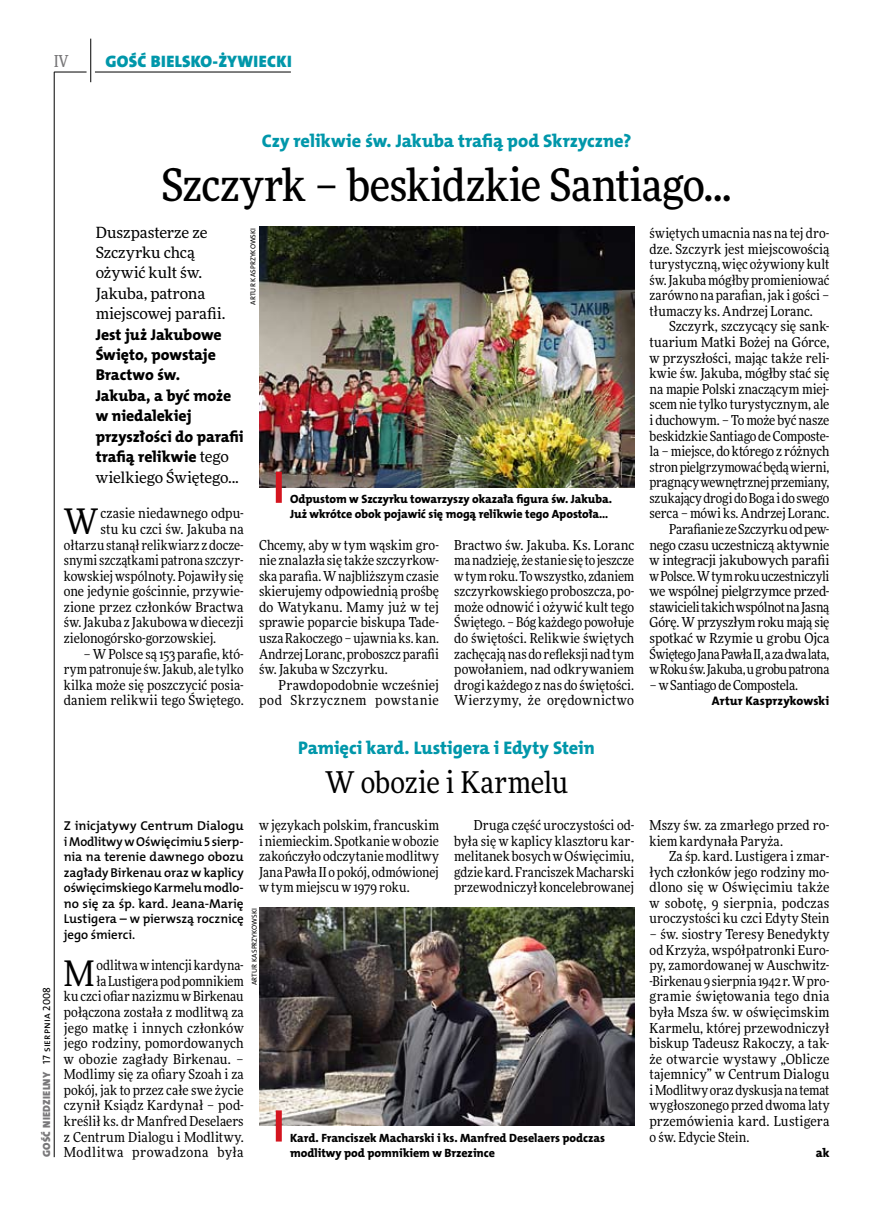
<style>
.page{position:relative;width:872px;height:1221px;background:#fff}
.page>*{position:absolute;margin:0;border:0;box-sizing:border-box;transform-origin:0 0}
.t1{font:500 45px "Freeday Narrow";letter-spacing:-.01em;color:#000}
.t2{font:35.25px "Freeday Narrow News";color:#000}
.t3{font:30px "Freeday Narrow News";color:#000}
.t4{font:18.3px "The Mix HP8 Ex Bld";color:#0097aa}
.t5{font:16.65px "The Mix HP9 Blk";letter-spacing:.02em;color:#0097aa}
.t6{font:500 16.5px "Freeday Narrow";color:#787779;scale:.9 1}
.t7{font:15.75px/20.4px "The Mix HP8 Ex Bld";color:#000}
.t8{font:15.45px/20.4px "Freeday News";letter-spacing:-.01em;color:#000}
.t9{font:13.8px/15.6px "Freeday Narrow News";color:#000;text-align:justify}
.t10{font:13.8px/15.6px "Freeday Narrow News";letter-spacing:.02em;color:#000;text-align:right}
.t11{font:13.8px "Freeday Narrow News";letter-spacing:-.02em;color:#000}
.t12{font:12.9px/15.6px "The Mix HP6 Se Bld";letter-spacing:-.005em;color:#000;text-align:justify}
.t13{font:12.45px "The Mix HP8 Ex Bld";color:#000}
.t14{font:12px/15.6px "The Mix HP8 Ex Bld";letter-spacing:-.005em;color:#000}
.t15{font:10.5px "The Mix HP9 Blk";letter-spacing:.025em;color:#787779}
.t16{font:7.2px "The Mix HP5 Plain";letter-spacing:.005em;color:#000}
.s1{font-family:"Freeday News";font-size:15.45px}
.s2{font-family:"The Mix HP5 Plain";color:#000}
</style>
<div class="page">
<hr style="left:54px;top:72px;width:1px;height:1085px;background:#000">
<hr style="left:90px;top:39px;width:1px;height:43px;background:#000">
<hr style="left:54px;top:72px;width:33px;height:1px;background:#000">
<hr style="left:95px;top:72px;width:196px;height:1px;background:#000">
<img style="left:259px;top:907px;width:375px;height:218px">
<div style="left:276px;top:1110px;width:6px;height:31px;background:#d4151f"></div>
<img style="left:259px;top:227px;width:375px;height:260px">
<div style="left:276px;top:471px;width:6px;height:32px;background:#d4151f"></div>
<p class="t6" style="left:54px;top:50px;width:17px">IV</p>
<p class="t5" style="left:105px;top:50px;width:188px">GOŚĆ BIELSKO-ŻYWIECKI</p>
<h3 class="t4" style="left:262px;top:129px;width:371px">Czy relikwie św. Jakuba trafią pod Skrzyczne?</h3>
<h1 class="t1" style="left:161px;top:157px;width:572px">Szczyrk – beskidzkie Santiago...</h1>
<p class="t8" style="left:96px;top:222px;width:131px">Duszpasterze ze<br>Szczyrku chcą ożywić kult św.<br>Jakuba, patrona miejscowej parafii.</p>
<p class="t7" style="left:96px;top:324px;width:149px">Jest już Jakubowe<br>Święto, powstaje<br>Bractwo św.<br>Jakuba, a być może w niedalekiej przyszłości do parafii trafią relikwie <span class="s1">tego</span></p>
<p class="t8" style="left:96px;top:466px;width:145px">wielkiego Świętego...</p>
<h2 class="t2" style="left:64px;top:499px;width:36px">W</h2>
<p class="t9" style="left:101px;top:505px;width:145px">czasie niedawnego odpu-</p>
<p class="t9" style="left:649px;top:225px;width:181px">świętych umacnia nas na tej dro&shy;dze. Szczyrk jest miejscowością turystyczną, więc ożywiony kult św. Jakuba mógłby promieniować zarówno na parafian, jak i gości – tłumaczy ks. Andrzej Loranc.</p>
<p class="t9" style="left:649px;top:318px;width:181px;text-align:right">Szczyrk, szczycący się sank&shy;tuarium Matki Bożej na Górce, w przyszłości, mając także reli&shy;kwie św. Jakuba, mógłby stać się na mapie Polski znaczącym miej&shy;scem nie tylko turystycznym, ale i duchowym. – To może być nasze beskidzkie Santiago de Composte&shy;la – miejsce, do którego z różnych stron pielgrzymować będą wierni, pragnący wewnętrznej przemiany, szukający drogi do Boga ido swego serca – mówi ks. Andrzej Loranc.<br>Parafianie ze Szczyrku od pew&shy;nego czasu uczestniczą aktywnie w integracji jakubowych parafii wPolsce. Wtym roku uczestniczyli we wspólnej pielgrzymce przed&shy;stawicieli takich wspólnot na Jasną<br>Górę. W przyszłym roku mają się spotkać w Rzymie u grobu Ojca<br>Świętego Jana Pawła II, aza dwa lata, wRoku św. Jakuba, ugrobu patrona</p>
<p class="t11" style="left:649px;top:676px;width:150px">– wSantiago de Compostela.</p>
<p class="t13" style="left:712px;top:693px;width:119px">Artur Kasprzykowski</p>
<p class="t16" style="left:248px;top:305px;width:79px;rotate:-90deg">Artur Kasprzykowski</p>
<p class="t14" style="left:290px;top:491px;width:323px">Odpustom w Szczyrku towarzyszy okazała figura św. Jakuba.<br>Już wkrótce obok pojawić się mogą relikwie tego Apostoła...</p>
<p class="t9" style="left:101px;top:521px;width:145px">stu ku czci św. Jakuba na</p>
<p class="t9" style="left:64px;top:536px;width:181px">ołtarzu stanął relikwiarz z docze-</p>
<p class="t9" style="left:64px;top:552px;width:181px">snymi szczątkami patrona szczyr-</p>
<p class="t9" style="left:64px;top:568px;width:181px">kowskiej wspólnoty. Pojawiły się</p>
<p class="t9" style="left:64px;top:583px;width:181px">one jedynie gościnnie, przywie-</p>
<p class="t9" style="left:64px;top:599px;width:181px">zione przez członków Bractwa</p>
<p class="t9" style="left:64px;top:614px;width:181px">św. Jakuba z Jakubowa w diecezji</p>
<p class="t9" style="left:64px;top:630px;width:154px">zielonogórsko-gorzowskiej.</p>
<p class="t9" style="left:64px;top:645px;width:181px;text-indent:20px">– WPolsce są 153 parafie, któ&shy;rym patronuje św. Jakub, ale tylko kilka może się poszczycić posia&shy;daniem relikwii tego Świętego.</p>
<p class="t9" style="left:259px;top:536px;width:181px">Chcemy, aby w tym wąskim gro&shy;nie znalazła się także szczyrkow&shy;ska parafia. Wnajbliższym czasie skierujemy odpowiednią prośbę do Watykanu. Mamy już w tej sprawie poparcie biskupa Tade&shy;usza Rakoczego – ujawnia ks. kan.<br>Andrzej Loranc, proboszcz parafii św. Jakuba w Szczyrku.</p>
<p class="t10" style="left:259px;top:677px;width:181px">Prawdopodobnie wcześniej pod Skrzycznem powstanie</p>
<p class="t9" style="left:454px;top:536px;width:181px">Bractwo św. Jakuba. Ks. Loranc ma nadzieję, że stanie się to jeszcze wtym roku. To wszystko, zdaniem szczyrkowskiego proboszcza, po&shy;może odnowić i ożywić kult tego Świętego. – Bóg każdego powołuje do świętości. Relikwie świętych zachęcają nas do refleksji nad tym powołaniem, nad odkrywaniem drogi każdego z nas do świętości.<br>Wierzymy, że orędownictwo</p>
<p class="t15" style="left:40px;top:1156px;width:172px;rotate:-90deg">GOŚĆ NIEDZIELNY <span class="s2">17 sierpnia 2008</span></p>
<h3 class="t4" style="left:298px;top:736px;width:298px">Pamięci kard. Lustigera i Edyty Stein</h3>
<h3 class="t3" style="left:325px;top:764px;width:245px">W obozie i Karmelu</h3>
<p class="t9" style="left:259px;top:817px;width:181px">w językach polskim, francuskim i niemieckim. Spotkanie wobozie zakończyło odczytanie modlitwy Jana Pawła II o pokój, odmówionej w tym miejscu w 1979 roku.</p>
<p class="t9" style="left:454px;top:817px;width:181px;text-indent:20px">Druga część uroczystości od&shy;była się w kaplicy klasztoru kar&shy;melitanek bosych w Oświęcimiu, gdzie kard. Franciszek Macharski przewodniczył koncelebrowanej</p>
<p class="t9" style="left:649px;top:817px;width:181px">Mszy św. za zmarłego przed ro&shy;kiem kardynała Paryża.</p>
<p class="t12" style="left:64px;top:817px;width:181px">Z inicjatywy Centrum Dialogu iModlitwy wOświęcimiu 5 sierp&shy;nia na terenie dawnego obozu zagłady Birkenau oraz w kaplicy oświęcimskiego Karmelu modlo&shy;no się za śp. kard. Jeana-Marię Lustigera – w pierwszą rocznicę jego śmierci.</p>
<h2 class="t2" style="left:64px;top:951px;width:32px">M</h2>
<p class="t9" style="left:649px;top:848px;width:181px;text-indent:20px">Za śp. kard. Lustigera i zmar&shy;łych członków jego rodziny mo&shy;dlono się w Oświęcimiu także w sobotę, 9 sierpnia, podczas uroczystości ku czci Edyty Stein</p>
<p class="t9" style="left:649px;top:926px;width:181px">– św. siostry Teresy Benedykty od Krzyża, współpatronki Euro&shy;py, zamordowanej w Auschwitz--Birkenau 9 sierpnia 1942 r. Wpro&shy;gramie świętowania tego dnia była Msza św. w oświęcimskim Karmelu, której przewodniczył biskup Tadeusz Rakoczy, a tak&shy;że otwarcie wystawy „Oblicze tajemnicy” w Centrum Dialogu iModlitwy oraz dyskusja na temat wygłoszonego przed dwoma laty przemówienia kard. Lustigera o św. Edycie Stein.</p>
<p class="t13" style="left:815px;top:1144px;width:16px">ak</p>
<p class="t16" style="left:250px;top:985px;width:79px;rotate:-90deg">Artur Kasprzykowski</p>
<p class="t9" style="left:64px;top:957px;width:181px;text-align:right">odlitwa wintencji kardyna-<br>ła Lustigera pod pomnikiem<br>ku czci ofiar nazizmu w Birkenau połączona została z modlitwą za jego matkę i innych członków jego rodziny, pomordowanych w obozie zagłady Birkenau. –<br>Modlimy się za ofiary Szoah i za pokój, jak to przez całe swe życie czynił Ksiądz Kardynał – pod&shy;kreślił ks. dr Manfred Deselaers z Centrum Dialogu i Modlitwy.<br>Modlitwa prowadzona była</p>
<p class="t14" style="left:290px;top:1129px;width:316px">Kard. Franciszek Macharski i ks. Manfred Deselaers podczas modlitwy pod pomnikiem w Brzezince</p>
</div>
